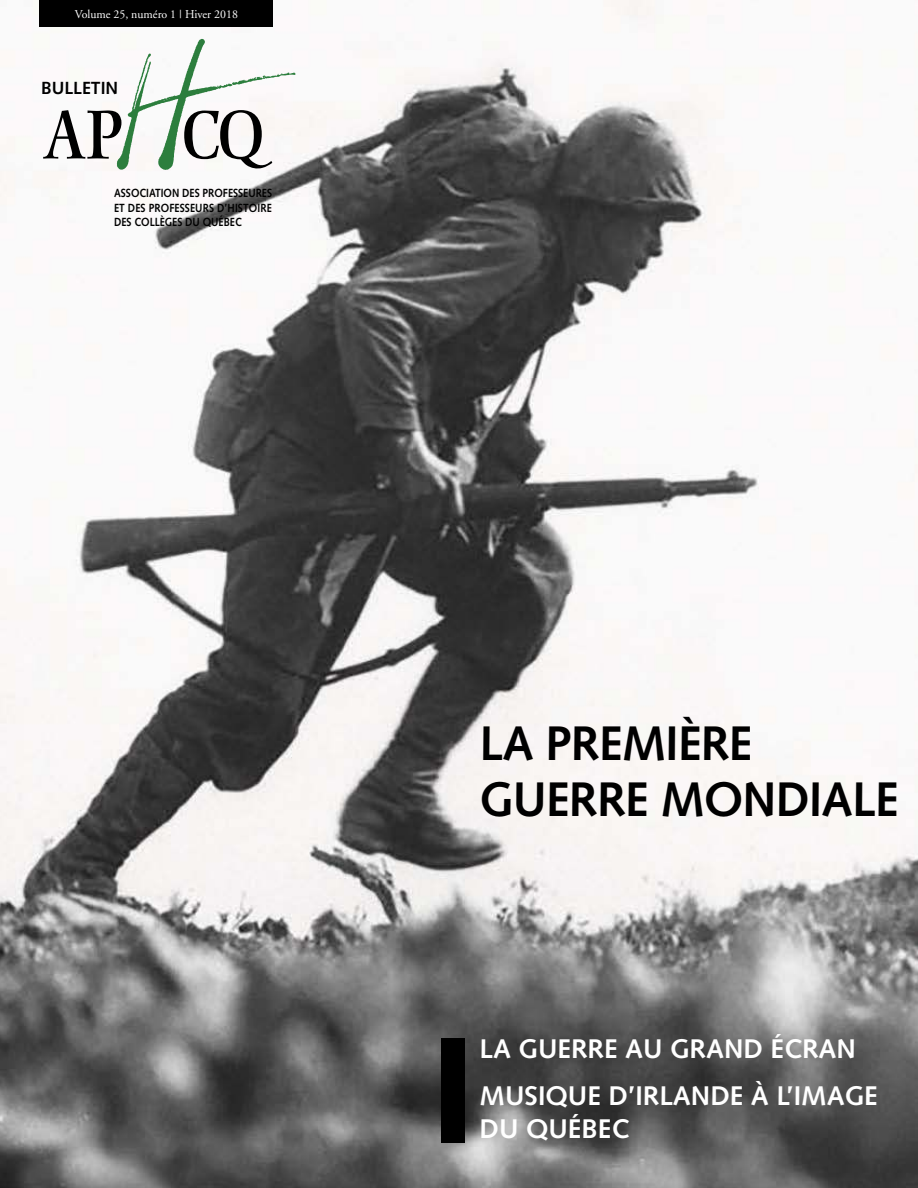
<style>
.page{position:relative;width:918px;height:1188px;background:#fff}
.page>*{position:absolute;margin:0;border:0;box-sizing:border-box;transform-origin:0 0}
.t1{font:700 48.45px/56.6px "Syntax LT Std";letter-spacing:-.015em;color:#000}
.t2{font:700 27px/46.5px "Syntax LT Std";color:#fff}
.t3{font:700 17.55px "Syntax LT Std";color:#000}
.t4{font:12px "Adobe Garamond";color:#fff}
.t5{font:700 11.85px/14.2px "Syntax LT Std";letter-spacing:.005em;color:#000;text-align:justify;scale:.86 1}
</style>
<div class="page">
<img style="left:0;top:0;width:918px;height:1188px">
<svg style="left:43px;top:39px;width:253px;height:131px"></svg>
<div style="left:40px;top:0;width:233px;height:27px;background:#000"></div>
<div style="left:441px;top:1038px;width:24px;height:105px;background:#000"></div>
<p class="t4" style="left:75px;top:8px;width:165px">Volume 25, numéro 1 | Hiver 2018</p>
<h3 class="t3" style="left:41px;top:78px;width:79px">BULLETIN</h3>
<p class="t5" style="left:114px;top:186px;width:185px">ASSOCIATION DES PROFESSEURES ET DES PROFESSEURS D’HISTOIRE DES COLLÈGES DU QUÉBEC</p>
<h1 class="t1" style="left:480px;top:716px;width:421px">LA PREMIÈRE<br>GUERRE MONDIALE</h1>
<h2 class="t2" style="left:480px;top:1026px;width:400px">LA GUERRE AU GRAND ÉCRAN<br>MUSIQUE D’IRLANDE À L’IMAGE</h2>
<h2 class="t2" style="left:480px;top:1106px;width:151px">DU QUÉBEC</h2>
</div>
